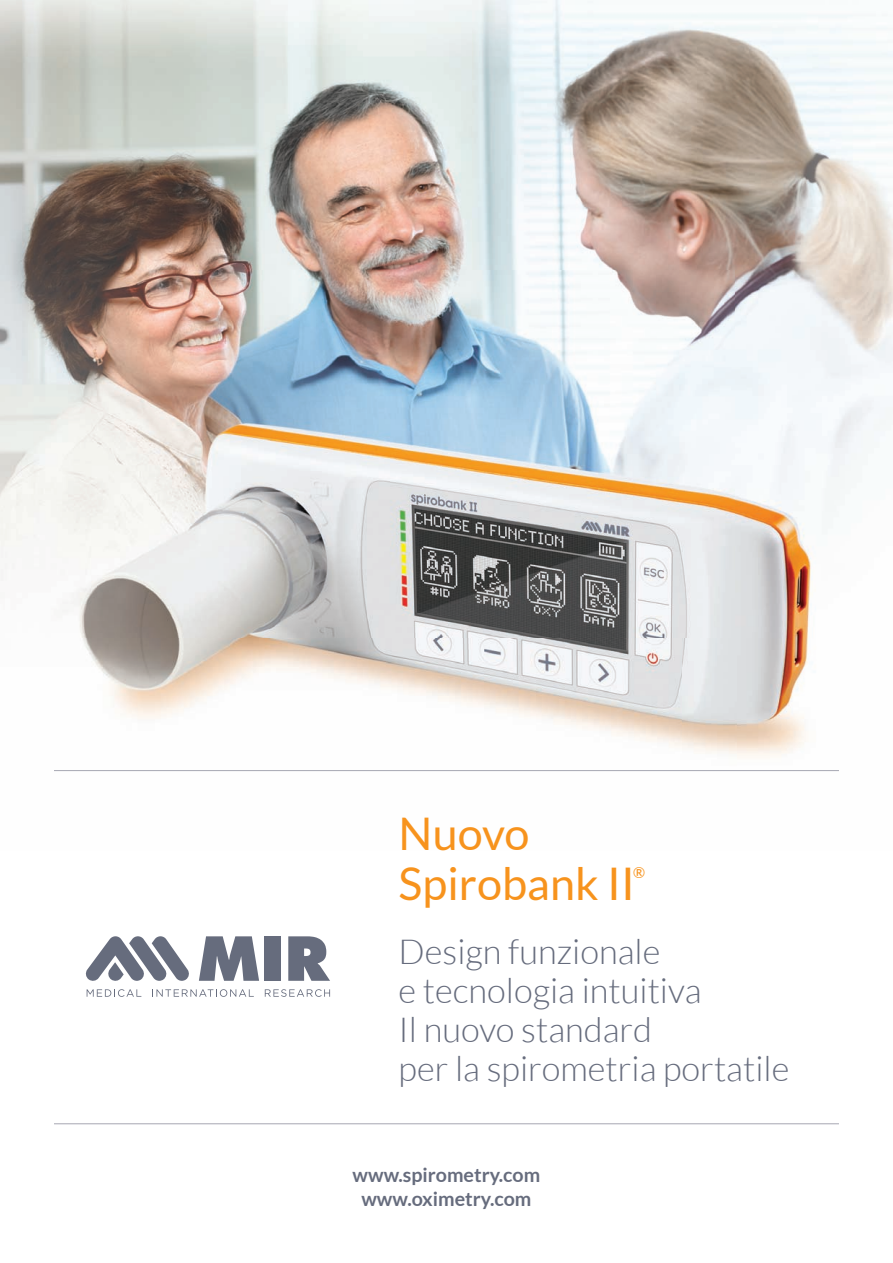
<style>
.page{position:relative;width:893px;height:1263px;background:#fff}
.page>*{position:absolute;margin:0;border:0;box-sizing:border-box;transform-origin:0 0}
.t1{font:45px/49.5px "Lato";color:#f7931d}
.t2{font:300 34.5px/39px "Lato";color:#666c7d}
.t3{font:700 19.65px/23.5px "Lato";color:#666c7d;text-align:center}
.t4{font:15px "Lato";color:#f7931d}
</style>
<div class="page">
<img style="left:0;top:0;width:893px;height:1125px">
<hr style="left:54px;top:770px;width:785px;height:1px;background:#a6a7b2">
<hr style="left:54px;top:1123px;width:785px;height:1px;background:#a6a7b2">
<svg style="left:85px;top:936px;width:105px;height:46px"></svg>
<svg style="left:87px;top:989px;width:54px;height:8px"></svg>
<svg style="left:152px;top:989px;width:102px;height:8px"></svg>
<svg style="left:265px;top:989px;width:65px;height:8px"></svg>
<svg style="left:199px;top:936px;width:60px;height:45px"></svg>
<div style="left:265px;top:936px;width:16px;height:45px;background:#666c7d"></div>
<svg style="left:288px;top:936px;width:42px;height:45px"></svg>
<h1 class="t1" style="left:399px;top:809px;width:238px">Nuovo<br>Spirobank II</h1>
<p class="t4" style="left:633px;top:864px;width:13px">®</p>
<p class="t2" style="left:399px;top:932px;width:392px">Design funzionale<br>e tecnologia intuitiva<br>Il nuovo standard<br>per la spirometria portatile</p>
<p class="t3" style="left:353px;top:1163px;width:189px">www.spirometry.com www.oximetry.com</p>
</div>
